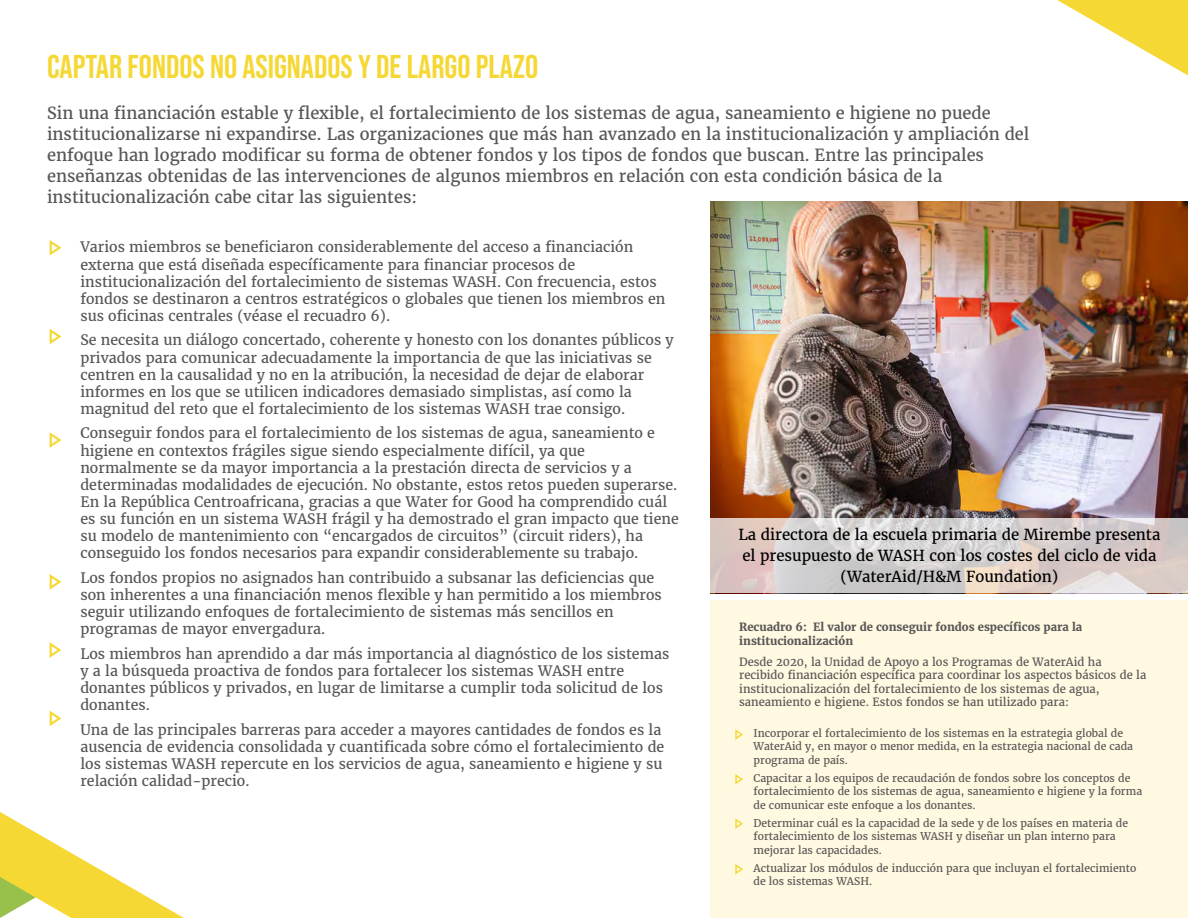
<style>
.page{position:relative;width:1188px;height:918px;background:#fff}
.page>*{position:absolute;margin:0;border:0;box-sizing:border-box;transform-origin:0 0}
.t1{font:32.85px "Bebas Neue";color:#f5d834}
.t2{font:16.5px/21px "Merriweather";color:#585657}
.t3{font:15px/21px "Merriweather";color:#000;text-align:center}
.t4{font:14.25px/17.1px "Merriweather";color:#585657}
.t5{font:11.25px/13.5px "Merriweather";color:#585657}
.t6{font:700 11.25px/13.5px "Merriweather";color:#585657}
.t7{font:10.5px/13.5px "Merriweather";color:#585657}
</style>
<div class="page">
<svg style="left:1057px;top:0;width:130px;height:75px"></svg>
<svg style="left:50px;top:240px;width:11px;height:16px"></svg>
<svg style="left:50px;top:329px;width:11px;height:15px"></svg>
<svg style="left:50px;top:432px;width:11px;height:16px"></svg>
<svg style="left:50px;top:574px;width:11px;height:16px"></svg>
<svg style="left:50px;top:642px;width:11px;height:16px"></svg>
<svg style="left:50px;top:711px;width:11px;height:15px"></svg>
<img style="left:711px;top:201px;width:476px;height:318px">
<svg style="left:711px;top:519px;width:476px;height:74px;background:#d8cecc"></svg>
<div style="left:711px;top:600px;width:476px;height:318px;background:#fff9e1"></div>
<svg style="left:735px;top:729px;width:8px;height:11px"></svg>
<svg style="left:735px;top:774px;width:8px;height:10px"></svg>
<svg style="left:735px;top:818px;width:8px;height:11px"></svg>
<svg style="left:735px;top:864px;width:8px;height:10px"></svg>
<svg style="left:0;top:812px;width:184px;height:106px"></svg>
<h1 class="t1" style="left:47px;top:48px;width:493px">CAPTAR FONDOS NO ASIGNADOS Y DE LARGO PLAZO</h1>
<p class="t2" style="left:47px;top:103px;width:984px">Sin una financiación estable y flexible, el fortalecimiento de los sistemas de agua, saneamiento e higiene no puede institucionalizarse ni expandirse. Las organizaciones que más han avanzado en la institucionalización y ampliación del enfoque han logrado modificar su forma de obtener fondos y los tipos de fondos que buscan. Entre las principales enseñanzas obtenidas de las intervenciones de algunos miembros en relación con esta condición básica de la institucionalización cabe citar las siguientes:</p>
<p class="t4" style="left:80px;top:239px;width:586px">Varios miembros se beneficiaron considerablemente del acceso a financiación externa que está diseñada específicamente para financiar procesos de institucionalización del fortalecimiento de sistemas WASH. Con frecuencia, estos fondos se destinaron a centros estratégicos o globales que tienen los miembros en sus oficinas centrales (véase el recuadro 6).</p>
<p class="t4" style="left:80px;top:332px;width:595px">Se necesita un diálogo concertado, coherente y honesto con los donantes públicos y privados para comunicar adecuadamente la importancia de que las iniciativas se centren en la causalidad y no en la atribución, la necesidad de dejar de elaborar informes en los que se utilicen indicadores demasiado simplistas, así como la magnitud del reto que el fortalecimiento de los sistemas WASH trae consigo.</p>
<p class="t4" style="left:80px;top:425px;width:600px">Conseguir fondos para el fortalecimiento de los sistemas de agua, saneamiento e higiene en contextos frágiles sigue siendo especialmente difícil, ya que normalmente se da mayor importancia a la prestación directa de servicios y a determinadas modalidades de ejecución. No obstante, estos retos pueden superarse.<br>En la República Centroafricana, gracias a que Water for Good ha comprendido cuál es su función en un sistema WASH frágil y ha demostrado el gran impacto que tiene su modelo de mantenimiento con “encargados de circuitos” (circuit riders), ha conseguido los fondos necesarios para expandir considerablemente su trabajo.</p>
<p class="t4" style="left:80px;top:569px;width:583px">Los fondos propios no asignados han contribuido a subsanar las deficiencias que son inherentes a una financiación menos flexible y han permitido a los miembros seguir utilizando enfoques de fortalecimiento de sistemas más sencillos en programas de mayor envergadura.</p>
<p class="t4" style="left:80px;top:645px;width:590px">Los miembros han aprendido a dar más importancia al diagnóstico de los sistemas y a la búsqueda proactiva de fondos para fortalecer los sistemas WASH entre donantes públicos y privados, en lugar de limitarse a cumplir toda solicitud de los donantes.</p>
<p class="t4" style="left:80px;top:721px;width:585px">Una de las principales barreras para acceder a mayores cantidades de fondos es la ausencia de evidencia consolidada y cuantificada sobre cómo el fortalecimiento de los sistemas WASH repercute en los servicios de agua, saneamiento e higiene y su relación calidad-precio.</p>
<p class="t3" style="left:738px;top:524px;width:423px">La directora de la escuela primaria de Mirembe presenta el presupuesto de WASH con los costes del ciclo de vida (WaterAid/H&amp;M Foundation)</p>
<p class="t6" style="left:739px;top:621px;width:344px">Recuadro 6: El valor de conseguir fondos específicos para la institucionalización</p>
<p class="t5" style="left:739px;top:655px;width:408px">Desde 2020, la Unidad de Apoyo a los Programas de WaterAid ha recibido financiación específica para coordinar los aspectos básicos de la institucionalización del fortalecimiento de los sistemas de agua, saneamiento e higiene. Estos fondos se han utilizado para:</p>
<p class="t7" style="left:753px;top:726px;width:381px">Incorporar el fortalecimiento de los sistemas en la estrategia global de<br>WaterAid y, en mayor o menor medida, en la estrategia nacional de cada programa de país.</p>
<p class="t7" style="left:753px;top:771px;width:390px">Capacitar a los equipos de recaudación de fondos sobre los conceptos de fortalecimiento de los sistemas de agua, saneamiento e higiene y la forma de comunicar este enfoque a los donantes.</p>
<p class="t7" style="left:753px;top:816px;width:376px">Determinar cuál es la capacidad de la sede y de los países en materia de fortalecimiento de los sistemas WASH y diseñar un plan interno para mejorar las capacidades.</p>
<p class="t7" style="left:753px;top:861px;width:384px">Actualizar los módulos de inducción para que incluyan el fortalecimiento de los sistemas WASH.</p>
</div>
